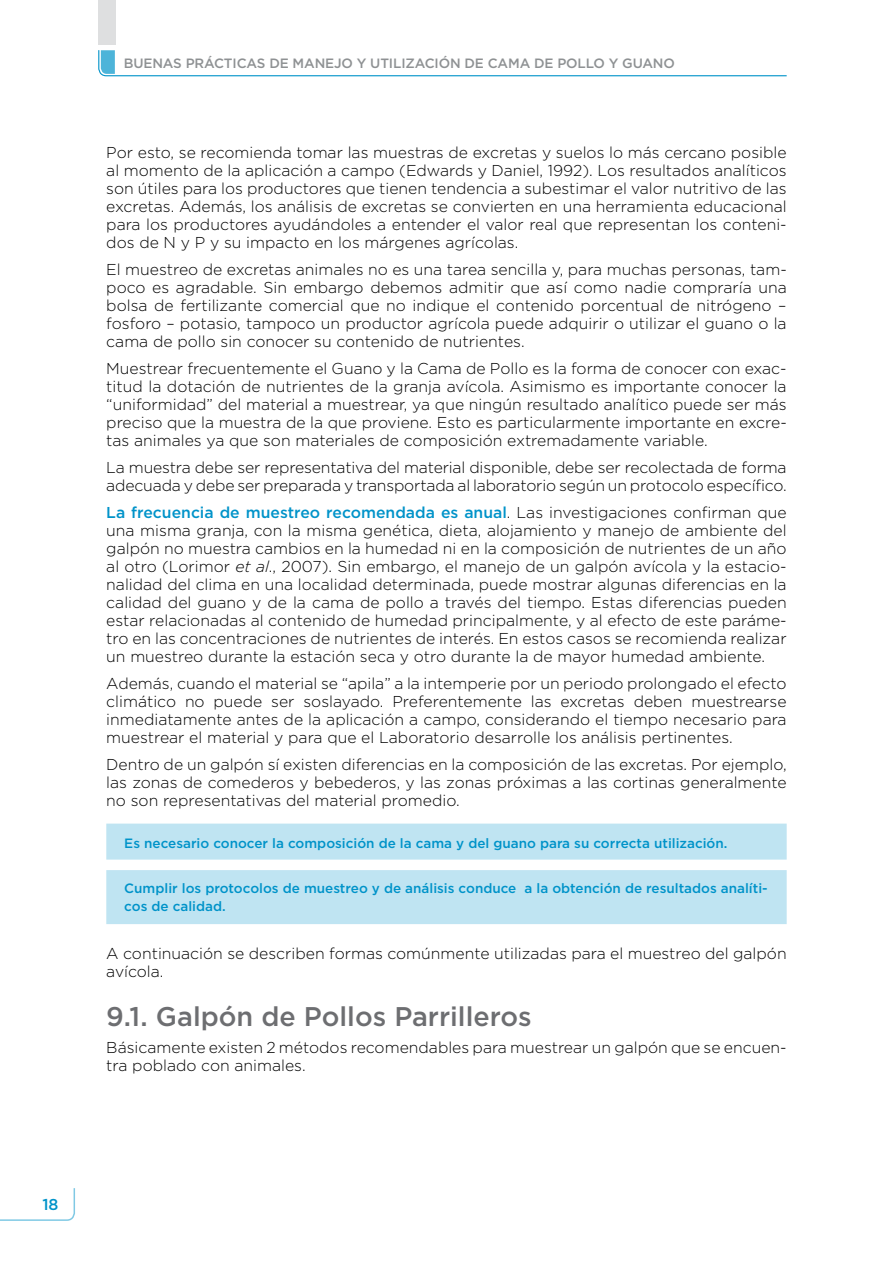
<style>
.page{position:relative;width:893px;height:1263px;background:#fff}
.page>*{position:absolute;margin:0;border:0;box-sizing:border-box;transform-origin:0 0}
.t1{font:500 27px "Gotham";color:#6d6e71}
.t2{font:300 15.75px/18px "Gotham";color:#000;text-align:justify}
.t3{font:500 15.75px "Gotham";color:#0093c9}
.t4{font:500 13.5px/18px "Gotham";color:#0093c9}
.t5{font:500 13.5px "Gotham";letter-spacing:-.01em;color:#8e9193}
.s1{font-weight:500;color:#0093c9}
.s2{font-style:italic}
</style>
<div class="page">
<svg style="left:0;top:1188px;width:75px;height:33px"></svg>
<svg style="left:98px;top:50px;width:689px;height:27px"></svg>
<div style="left:98px;top:0;width:17px;height:45px;background:#dedfe0"></div>
<div style="left:106px;top:824px;width:681px;height:36px;background:#bfe4f2"></div>
<div style="left:106px;top:870px;width:681px;height:54px;background:#bfe4f2"></div>
<p class="t5" style="left:124px;top:54px;width:553px">Buenas Prácticas de Manejo y Utilización de Cama de Pollo y Guano</p>
<p class="t2" style="left:106px;top:143px;width:682px">Por esto, se recomienda tomar las muestras de excretas y suelos lo más cercano posible al momento de la aplicación a campo (Edwards y Daniel, 1992). Los resultados analíticos son útiles para los productores que tienen tendencia a subestimar el valor nutritivo de las excretas. Además, los análisis de excretas se convierten en una herramienta educacional para los productores ayudándoles a entender el valor real que representan los conteni&shy;dos de N y P y su impacto en los márgenes agrícolas.</p>
<p class="t2" style="left:106px;top:260px;width:682px">El muestreo de excretas animales no es una tarea sencilla y, para muchas personas, tam&shy;poco es agradable. Sin embargo debemos admitir que así como nadie compraría una bolsa de fertilizante comercial que no indique el contenido porcentual de nitrógeno – fosforo – potasio, tampoco un productor agrícola puede adquirir o utilizar el guano o la cama de pollo sin conocer su contenido de nutrientes.</p>
<p class="t2" style="left:106px;top:359px;width:682px">M uestrear frecuentemente el Guano y la Cama de Pollo es la forma de conocer con exac&shy;titud la dotación de nutrientes de la granja avícola. Asimismo es importante conocer la “uniformidad” del material a muestrear, ya que ningún resultado analítico puede ser más preciso que la muestra de la que proviene. Esto es particularmente importante en excre&shy;tas animales ya que son materiales de composición extremadamente variable.</p>
<p class="t2" style="left:106px;top:458px;width:682px">La muestra debe ser representativa del material disponible, debe ser recolectada de forma adecuada y debe ser preparada y transportada al laboratorio según un protocolo específico.</p>
<p class="t2" style="left:106px;top:503px;width:682px"><span class="s1">La frecuencia de muestreo recomendada es anual</span>. Las investigaciones confirman que una misma granja, con la misma genética, dieta, alojamiento y manejo de ambiente del galpón no muestra cambios en la humedad ni en la composición de nutrientes de un año al otro (Lorimor <span class="s2">et al</span>., 2007). Sin embargo, el manejo de un galpón avícola y la estacio&shy;nalidad del clima en una localidad determinada, puede mostrar algunas diferencias en la calidad del guano y de la cama de pollo a través del tiempo. Estas diferencias pueden estar relacionadas al contenido de humedad principalmente, y al efecto de este paráme&shy;tro en las concentraciones de nutrientes de interés. En estos casos se recomienda realizar un muestreo durante la estación seca y otro durante la de mayor humedad ambiente.</p>
<p class="t2" style="left:106px;top:674px;width:682px">Además, cuando el material se “apila” a la intemperie por un periodo prolongado el efecto climático no puede ser soslayado. Preferentemente las excretas deben muestrearse inmediatamente antes de la aplicación a campo, considerando el tiempo necesario para muestrear el material y para que el Laboratorio desarrolle los análisis pertinentes.</p>
<p class="t2" style="left:106px;top:755px;width:682px">Dentro de un galpón sí existen diferencias en la composición de las excretas. Por ejemplo, las zonas de comederos y bebederos, y las zonas próximas a las cortinas generalmente no son representativas del material promedio.</p>
<p class="t4" style="left:124px;top:834px;width:605px">Es necesario conocer la composición de la cama y del guano para su correcta utilización.</p>
<p class="t4" style="left:124px;top:879px;width:645px">Cumplir los protocolos de muestreo y de análisis conduce a la obtención de resultados analíti&shy;cos de calidad.</p>
<p class="t2" style="left:106px;top:944px;width:682px">A continuación se describen formas comúnmente utilizadas para el muestreo del galpón avícola.</p>
<h1 class="t1" style="left:106px;top:999px;width:427px">9.1. Galpón de Pollos Parrilleros</h1>
<p class="t2" style="left:106px;top:1038px;width:682px">Básicamente existen 2 métodos recomendables para muestrear un galpón que se encuen&shy;tra poblado con animales.</p>
<p class="t3" style="left:42px;top:1194px;width:18px">18</p>
</div>
